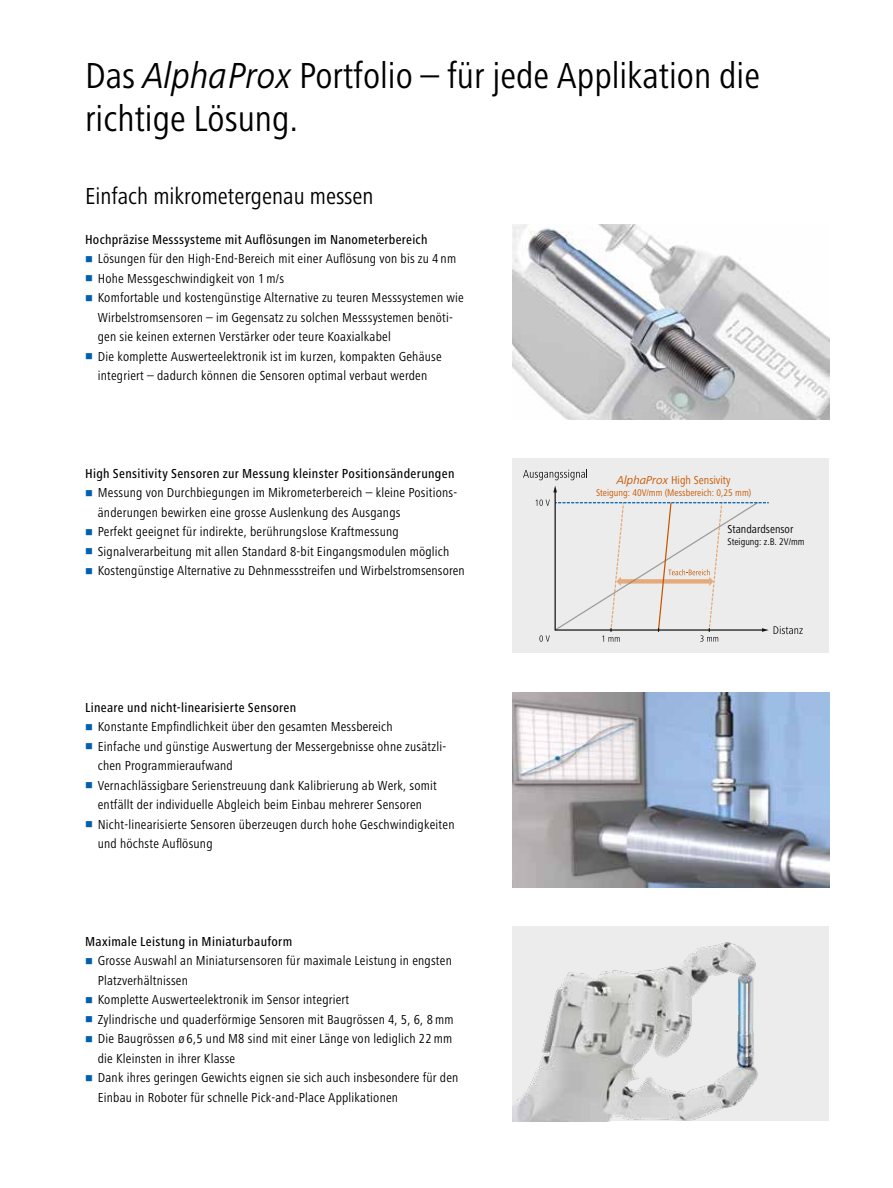
<style>
.page{position:relative;width:893px;height:1188px;background:#fff}
.page>*{position:absolute;margin:0;border:0;box-sizing:border-box;transform-origin:0 0}
.t1{font:condensed 37.5px/43.5px "Frutiger Next LT";color:#000}
.t2{font:condensed 24px "Frutiger Next LT";color:#000}
.t3{font:condensed 13.5px/19.5px "Frutiger Next LT";letter-spacing:.015em;color:#000}
.t4{font:500 condensed 13.5px "Frutiger Next LT";letter-spacing:.02em;color:#000}
.t5{font:condensed 11.85px "Frutiger Next LT";color:#c85700}
.t6{font:condensed 11.85px "Frutiger Next LT";color:#020202}
.t7{font:condensed 10.05px "Frutiger Next LT";color:#c85700}
.t8{font:condensed 10.05px "Frutiger Next LT";color:#020202}
.s1{font-style:italic;font-stretch:normal}
</style>
<div class="page">
<img style="left:512px;top:692px;width:317px;height:195px">
<img style="left:512px;top:224px;width:317px;height:195px">
<div style="left:512px;top:926px;width:317px;height:195px;background:#ececec"></div>
<img style="left:512px;top:942px;width:246px;height:179px">
<div style="left:512px;top:458px;width:317px;height:195px;background:#ececec"></div>
<svg style="left:523px;top:469px;width:64px;height:11px"></svg>
<svg style="left:536px;top:486px;width:267px;height:156px"></svg>
<h1 class="t1" style="left:85px;top:54px;width:676px">Das <span class="s1">AlphaProx</span> Portfolio – für jede Applikation die richtige Lösung.</h1>
<h2 class="t2" style="left:85px;top:182px;width:290px">Einfach mikrometergenau messen</h2>
<p class="t4" style="left:85px;top:232px;width:344px">Hochpräzise Messsysteme mit Auflösungen im Nanometerbereich</p>
<p class="t3" style="left:98px;top:249px;width:368px">Lösungen für den High-End-Bereich mit einer Auflösung von bis zu 4 nm Hohe Messgeschwindigkeit von 1m/s<br>Komfortable und kostengünstige Alternative zu teuren Messsystemen wie Wirbelstromsensoren – im Gegensatz zu solchen Messsystemen benöti&shy;gen sie keinen externen Verstärker oder teure Koaxialkabel<br>Die komplette Auswerteelektronik ist im kurzen, kompakten Gehäuse integriert – dadurch können die Sensoren optimal verbaut werden</p>
<p class="t4" style="left:85px;top:466px;width:371px">High Sensitivity Sensoren zur Messung kleinster Positionsänderungen</p>
<p class="t3" style="left:98px;top:483px;width:369px">Messung von Durchbiegungen im Mikrometerbereich – kleine Positions&shy;änderungen bewirken eine grosse Auslenkung des Ausgangs<br>Perfekt geeignet für indirekte, berührungslose Kraftmessung Signalverarbeitung mit allen Standard 8-bit Eingangsmodulen möglich Kostengünstige Alternative zu Dehnmessstreifen und Wirbelstromsensoren</p>
<p class="t4" style="left:85px;top:700px;width:213px">Lineare und nicht-linearisierte Sensoren</p>
<p class="t3" style="left:98px;top:717px;width:358px">Konstante Empfindlichkeit über den gesamten Messbereich<br>Einfache und günstige Auswertung der Messergebnisse ohne zusätzli&shy;chen Programmieraufwand<br>Vernachlässigbare Serienstreuung dank Kalibrierung ab Werk, somit entfällt der individuelle Abgleich beim Einbau mehrerer Sensoren Nicht-linearisierte Sensoren überzeugen durch hohe Geschwindigkeiten und höchste Auflösung</p>
<p class="t4" style="left:85px;top:934px;width:209px">Maximale Leistung in Miniaturbauform</p>
<p class="t3" style="left:98px;top:951px;width:362px">Grosse Auswahl an Miniatursensoren für maximale Leistung in engsten Platzverhältnissen<br>Komplette Auswerteelektronik im Sensor integriert<br>Zylindrische und quaderförmige Sensoren mit Baugrössen 4, 5, 6, 8mm Die Baugrössen ø 6,5 und M8 sind mit einer Länge von lediglich 22mm die Kleinsten in ihrer Klasse<br>Dank ihres geringen Gewichts eignen sie sich auch insbesondere für den Einbau in Roboter für schnelle Pick-and-Place Applikationen</p>
<p class="t5" style="left:617px;top:474px;width:115px"><span class="s1">AlphaProx</span> High Sensivity</p>
<p class="t7" style="left:596px;top:487px;width:157px">Steigung: 40V/mm (Messbereich: 0,25 mm)</p>
<p class="t6" style="left:728px;top:523px;width:67px">Standardsensor</p>
<p class="t8" style="left:728px;top:537px;width:79px">Steigung: z.B. 2V/mm</p>
</div>
